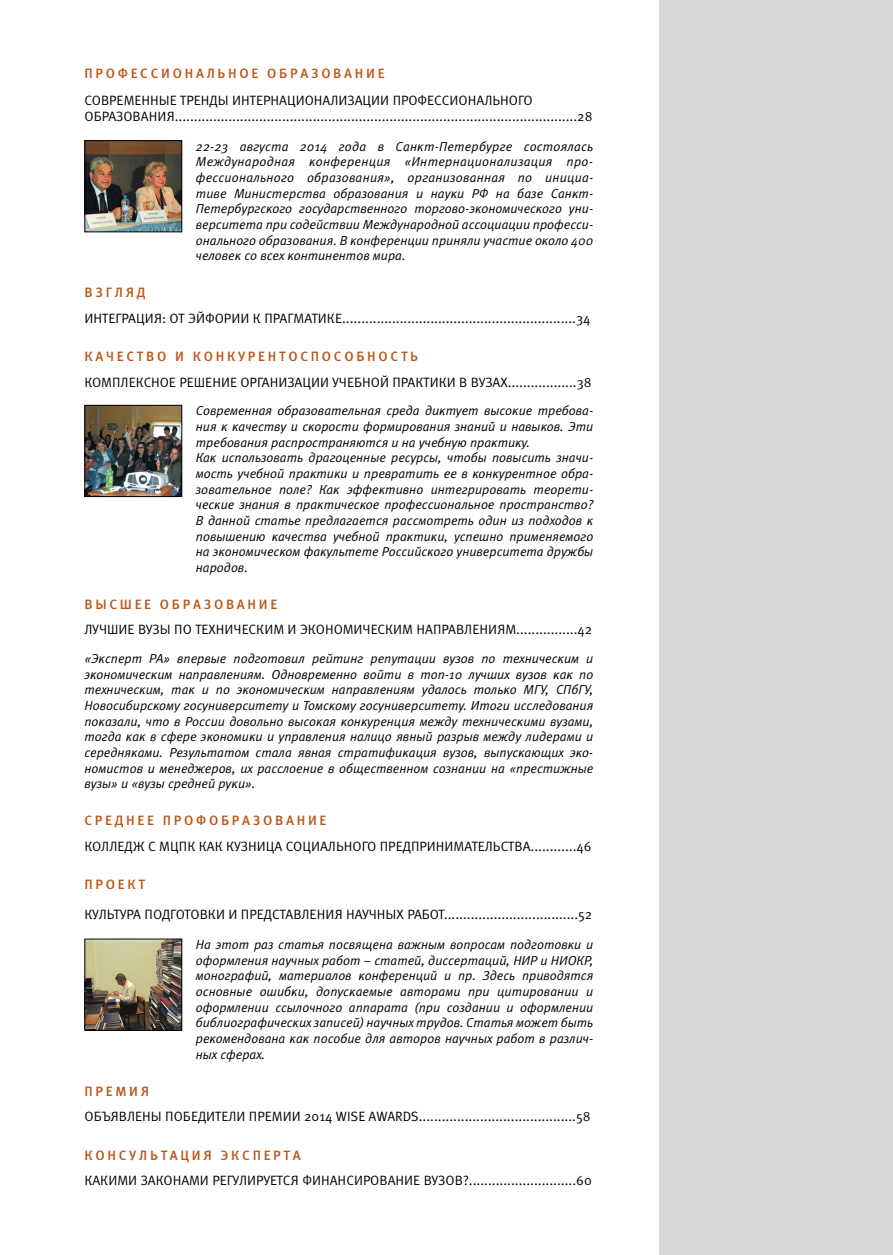
<style>
.page{position:relative;width:893px;height:1255px;background:#fff}
.page>*{position:absolute;margin:0;border:0;box-sizing:border-box;transform-origin:0 0}
.t1{font:13.5px/16.2px "Meta Pro";color:#000}
.t2{font:500 13.5px "Meta Pro";letter-spacing:.2em;color:#bb5414}
.t3{font:italic 13.05px/15.6px "Meta Normal C";color:#000;text-align:justify}
</style>
<div class="page">
<div style="left:659px;top:0;width:234px;height:1254px;background:#d7d7d7"></div>
<img style="left:86px;top:142px;width:94px;height:88px">
<div style="left:84px;top:140px;width:98px;height:92px;border:1px solid #000"></div>
<img style="left:86px;top:407px;width:94px;height:88px">
<div style="left:84px;top:405px;width:98px;height:92px;border:1px solid #000"></div>
<img style="left:86px;top:940px;width:94px;height:88px">
<div style="left:84px;top:938px;width:98px;height:92px;border:1px solid #000"></div>
<p class="t2" style="left:84px;top:65px;width:302px">ПРОФЕССИОНАЛЬНОЕ ОБРАЗОВАНИЕ</p>
<p class="t1" style="left:84px;top:93px;width:510px">СОВРЕМЕННЫЕ ТРЕНДЫ ИНТЕРНАЦИОНАЛИЗАЦИИ ПРОФЕССИОНАЛЬНОГО<br>ОБРАЗОВАНИЯ.........................................................................................................28</p>
<p class="t3" style="left:196px;top:138px;width:399px">22-23 августа 2014 года в Санкт-Петербурге состоялась Международная конференция «Интернационализация про&shy;фессионального образования», организованная по инициа&shy;тиве Министерства образования и науки РФ на базе Санкт-Петербургского государственного торгово-экономического уни&shy;верситета при содействии Международной ассоциации професси&shy;онального образования. В конференции приняли участие около 400 человек со всех континентов мира.</p>
<p class="t2" style="left:84px;top:284px;width:63px">ВЗГЛЯД</p>
<p class="t1" style="left:84px;top:310px;width:507px">ИНТЕГРАЦИЯ: ОТ ЭЙФОРИИ К ПРАГМАТИКЕ.............................................................34</p>
<p class="t2" style="left:84px;top:348px;width:335px">КАЧЕСТВО И КОНКУРЕНТОСПОСОБНОСТЬ</p>
<p class="t1" style="left:84px;top:374px;width:509px">КОМПЛЕКСНОЕ РЕШЕНИЕ ОРГАНИЗАЦИИ УЧЕБНОЙ ПРАКТИКИ В ВУЗАХ..................38</p>
<p class="t3" style="left:196px;top:403px;width:399px;text-align:left">Современная образовательная среда диктует высокие требова&shy;ния к качеству и скорости формирования знаний и навыков. Эти требования распространяются и на учебную практику.<br>Как использовать драгоценные ресурсы, чтобы повысить значи&shy;мость учебной практики и превратить ее в конкурентное обра&shy;зовательное поле? Как эффективно интегрировать теорети&shy;ческие знания в практическое профессиональное пространство?<br>В данной статье предлагается рассмотреть один из подходов к повышению качества учебной практики, успешно применяемого на экономическом факультете Российского университета дружбы народов.</p>
<p class="t2" style="left:84px;top:595px;width:194px">ВЫСШЕЕ ОБРАЗОВАНИЕ</p>
<p class="t1" style="left:84px;top:622px;width:509px">ЛУЧШИЕ ВУЗЫ ПО ТЕХНИЧЕСКИМ И ЭКОНОМИЧЕСКИМ НАПРАВЛЕНИЯМ................42</p>
<p class="t3" style="left:84px;top:650px;width:510px">«Эксперт РА» впервые подготовил рейтинг репутации вузов по техническим и экономическим направлениям. Одновременно войти в топ-10 лучших вузов как по техническим, так и по экономическим направлениям удалось только МГУ, СПбГУ, Новосибирскому госуниверситету и Томскому госуниверситету. Итоги исследования показали, что в России довольно высокая конкуренция между техническими вузами, тогда как в сфере экономики и управления налицо явный разрыв между лидерами и середняками. Результатом стала явная стратификация вузов, выпускающих эко&shy;номистов и менеджеров, их расслоение в общественном сознании на «престижные вузы» и «вузы средней руки».</p>
<p class="t2" style="left:84px;top:812px;width:243px">СРЕДНЕЕ ПРОФОБРАЗОВАНИЕ</p>
<p class="t1" style="left:84px;top:838px;width:509px">КОЛЛЕДЖ С МЦПК КАК КУЗНИЦА СОЦИАЛЬНОГО ПРЕДПРИНИМАТЕЛЬСТВА............46</p>
<p class="t2" style="left:84px;top:876px;width:62px">ПРОЕКТ</p>
<p class="t1" style="left:84px;top:906px;width:509px">КУЛЬТУРА ПОДГОТОВКИ И ПРЕДСТАВЛЕНИЯ НАУЧНЫХ РАБОТ...................................52</p>
<p class="t3" style="left:196px;top:936px;width:399px">На этот раз статья посвящена важным вопросам подготовки и оформления научных работ – статей, диссертаций, НИР и НИОКР, монографий, материалов конференций и пр. Здесь приводятся основные ошибки, допускаемые авторами при цитировании и оформлении ссылочного аппарата (при создании и оформлении библиографических записей) научных трудов. Статья может быть рекомендована как пособие для авторов научных работ в различ&shy;ных сферах.</p>
<p class="t2" style="left:84px;top:1082px;width:66px">ПРЕМИЯ</p>
<p class="t1" style="left:84px;top:1108px;width:508px">ОБЪЯВЛЕНЫ ПОБЕДИТЕЛИ ПРЕМИИ 2014 WISE AWARDS.........................................58</p>
<p class="t2" style="left:84px;top:1146px;width:218px">КОНСУЛЬТАЦИЯ ЭКСПЕРТА</p>
<p class="t1" style="left:84px;top:1172px;width:509px">КАКИМИ ЗАКОНАМИ РЕГУЛИРУЕТСЯ ФИНАНСИРОВАНИЕ ВУЗОВ?............................60</p>
</div>
